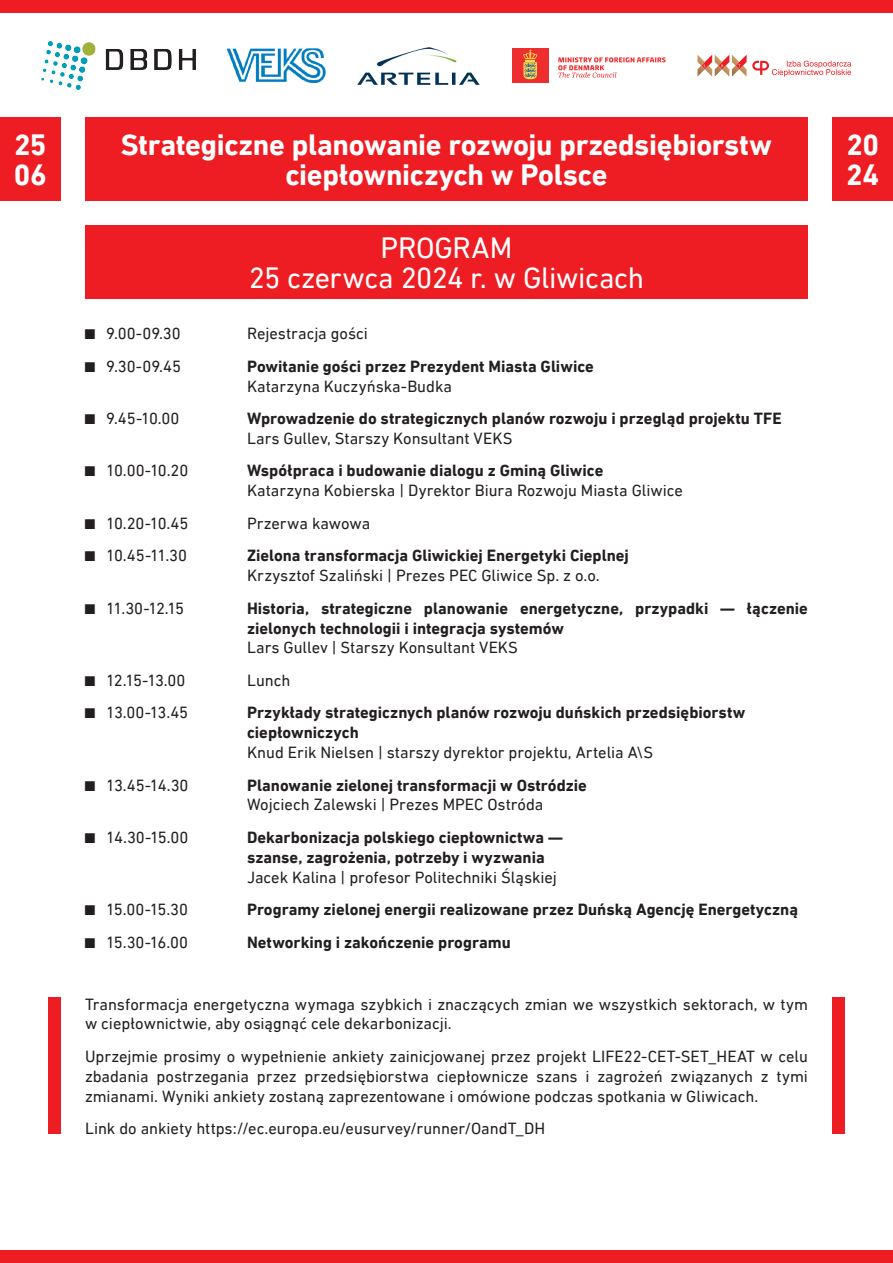
<style>
.page{position:relative;width:893px;height:1263px;background:#fff}
.page>*{position:absolute;margin:0;border:0;box-sizing:border-box;transform-origin:0 0}
.t1{font:700 30px/30px "DIN Next LT Pro";letter-spacing:-.01em;color:#fff;text-align:center}
.t2{font:30px "DIN Next LT Pro";letter-spacing:-.01em;color:#fff}
.t3{font:16.5px/19.8px "DIN Next LT Pro";color:#231f20}
.t4{font:700 16.5px/19.8px "DIN Next LT Pro";color:#231f20}
</style>
<div class="page">
<div style="left:85px;top:225px;width:723px;height:74px;background:#ee1d23"></div>
<div style="left:85px;top:117px;width:723px;height:84px;background:#ee1d23"></div>
<div style="left:0;top:0;width:893px;height:13px;background:#ee1d23"></div>
<div style="left:0;top:1250px;width:893px;height:13px;background:#ee1d23"></div>
<img style="left:41px;top:42px;width:154px;height:47px">
<img style="left:227px;top:48px;width:99px;height:35px">
<img style="left:358px;top:47px;width:121px;height:37px">
<div style="left:512px;top:48px;width:37px;height:35px;background:#ee2d2e"></div>
<svg style="left:523px;top:49px;width:14px;height:30px"></svg>
<svg style="left:558px;top:57px;width:108px;height:21px"></svg>
<svg style="left:697px;top:55px;width:154px;height:22px"></svg>
<div style="left:0;top:117px;width:61px;height:84px;background:#ee1d23"></div>
<div style="left:832px;top:117px;width:61px;height:84px;background:#ee1d23"></div>
<div style="left:48px;top:997px;width:13px;height:137px;background:#ee1d23"></div>
<div style="left:832px;top:997px;width:13px;height:137px;background:#ee1d23"></div>
<p class="t1" style="left:14px;top:130px;width:34px">25</p>
<p class="t1" style="left:14px;top:160px;width:34px">06</p>
<p class="t1" style="left:121px;top:130px;width:653px">Strategiczne planowanie rozwoju przedsiębiorstw ciepłowniczych w Polsce</p>
<p class="t2" style="left:381px;top:231px;width:133px">PROGRAM</p>
<p class="t2" style="left:249px;top:261px;width:397px">25 czerwca 2024 r. w Gliwicach</p>
<p class="t3" style="left:85px;top:323px;width:97px">• 9.00-09.30</p>
<p class="t3" style="left:247px;top:323px;width:122px">Rejestracja gości</p>
<p class="t3" style="left:85px;top:356px;width:97px">• 9.30-09.45</p>
<p class="t4" style="left:247px;top:356px;width:348px">Powitanie gości przez Prezydent Miasta Gliwice</p>
<p class="t3" style="left:247px;top:376px;width:206px">Katarzyna Kuczyńska-Budka</p>
<p class="t3" style="left:85px;top:408px;width:96px">• 9.45-10.00</p>
<p class="t4" style="left:247px;top:408px;width:536px">Wprowadzenie do strategicznych planów rozwoju i przegląd projektu TFE</p>
<p class="t3" style="left:247px;top:428px;width:267px">Lars Gullev, Starszy Konsultant VEKS</p>
<p class="t3" style="left:85px;top:461px;width:105px">• 10.00-10.20</p>
<p class="t4" style="left:247px;top:461px;width:358px">Współpraca i budowanie dialogu z Gminą Gliwice</p>
<p class="t3" style="left:247px;top:480px;width:437px">Katarzyna Kobierska | Dyrektor Biura Rozwoju Miasta Gliwice</p>
<p class="t3" style="left:85px;top:513px;width:105px">• 10.20-10.45</p>
<p class="t3" style="left:247px;top:513px;width:125px">Przerwa kawowa</p>
<p class="t3" style="left:85px;top:546px;width:103px">• 10.45-11.30</p>
<p class="t4" style="left:247px;top:546px;width:383px">Zielona transformacja Gliwickiej Energetyki Cieplnej</p>
<p class="t3" style="left:247px;top:565px;width:354px">Krzysztof Szaliński | Prezes PEC Gliwice Sp. z o.o.</p>
<p class="t3" style="left:85px;top:598px;width:101px">• 11.30-12.15</p>
<p class="t4" style="left:247px;top:598px;width:562px">Historia, strategiczne planowanie energetyczne, przypadki — łączenie zielonych technologii i integracja systemów</p>
<p class="t3" style="left:247px;top:638px;width:272px">Lars Gullev | Starszy Konsultant VEKS</p>
<p class="t3" style="left:85px;top:670px;width:102px">• 12.15-13.00</p>
<p class="t3" style="left:247px;top:670px;width:45px">Lunch</p>
<p class="t3" style="left:85px;top:703px;width:105px">• 13.00-13.45</p>
<p class="t4" style="left:247px;top:703px;width:500px">Przykłady strategicznych planów rozwoju duńskich przedsiębiorstw</p>
<p class="t4" style="left:247px;top:723px;width:113px">ciepłowniczych</p>
<p class="t3" style="left:247px;top:742px;width:408px">Knud Erik Nielsen | starszy dyrektor projektu, Artelia A\S</p>
<p class="t3" style="left:85px;top:775px;width:105px">• 13.45-14.30</p>
<p class="t4" style="left:247px;top:775px;width:341px">Planowanie zielonej transformacji w Ostródzie</p>
<p class="t3" style="left:247px;top:795px;width:298px">Wojciech Zalewski | Prezes MPEC Ostróda</p>
<p class="t3" style="left:85px;top:827px;width:105px">• 14.30-15.00</p>
<p class="t4" style="left:247px;top:827px;width:317px">Dekarbonizacja polskiego ciepłownictwa —</p>
<p class="t4" style="left:247px;top:847px;width:299px">szanse, zagrożenia, potrzeby i wyzwania</p>
<p class="t3" style="left:247px;top:867px;width:311px">Jacek Kalina | profesor Politechniki Śląskiej</p>
<p class="t3" style="left:85px;top:899px;width:104px">• 15.00-15.30</p>
<p class="t4" style="left:247px;top:899px;width:552px">Programy zielonej energii realizowane przez Duńską Agencję Energetyczną</p>
<p class="t3" style="left:85px;top:932px;width:105px">• 15.30-16.00</p>
<p class="t4" style="left:247px;top:932px;width:265px">Networking i zakończenie programu</p>
<p class="t3" style="left:85px;top:994px;width:724px">Transformacja energetyczna wymaga szybkich i znaczących zmian we wszystkich sektorach, w tym w ciepłownictwie, aby osiągnąć cele dekarbonizacji.</p>
<p class="t3" style="left:85px;top:1046px;width:724px;text-align:justify">Uprzejmie prosimy o wypełnienie ankiety zainicjowanej przez projekt LIFE22-CET-SET_HEAT w celu zbadania postrzegania przez przedsiębiorstwa ciepłownicze szans i zagrożeń związanych z tymi zmianami. Wyniki ankiety zostaną zaprezentowane i omówione podczas spotkania w Gliwicach.</p>
<p class="t3" style="left:85px;top:1118px;width:462px">Link do ankiety https://ec.europa.eu/eusurvey/runner/OandT_DH</p>
<p class="t1" style="left:846px;top:130px;width:34px">20</p>
<p class="t1" style="left:846px;top:160px;width:34px">24</p>
</div>
